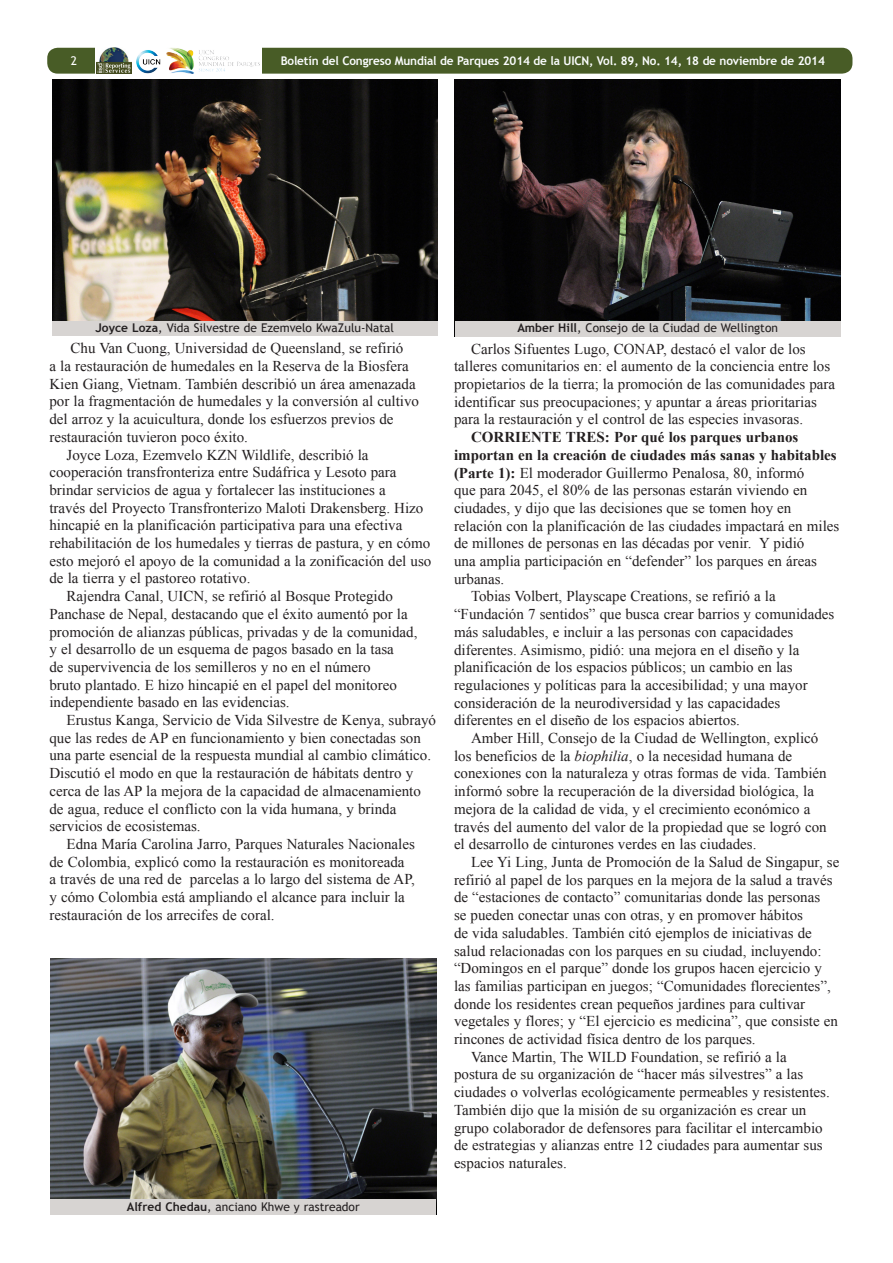
<style>
.page{position:relative;width:893px;height:1263px;background:#fff}
.page>*{position:absolute;margin:0;border:0;box-sizing:border-box;transform-origin:0 0}
.ENB_-_Body{font:15px/17.7px "Times New Roman";color:#231f20}
.Image_caption{font:12px "Trebuchet MS";color:#231f20}
.t1{font:700 12px "Trebuchet MS";letter-spacing:-.015em;color:#fbfdfe}
.t2{font:12px "Trebuchet MS";color:#fff}
.s1{font-weight:700}
.s2{font-style:italic}
</style>
<div class="page">
<div style="left:47px;top:48px;width:805px;height:26px;background:#485c26;border-radius:10px"></div>
<svg style="left:95px;top:48px;width:37px;height:26px"></svg>
<img style="left:97px;top:47px;width:35px;height:26px">
<div style="left:132px;top:47px;width:130px;height:27px;background:#fff"></div>
<img style="left:137px;top:47px;width:123px;height:27px">
<img style="left:455px;top:80px;width:385px;height:241px">
<div style="left:455px;top:321px;width:385px;height:15px;background:#d7d4d2"></div>
<img style="left:52px;top:79px;width:385px;height:242px">
<div style="left:52px;top:321px;width:385px;height:15px;background:#d7d4d2"></div>
<img style="left:51px;top:958px;width:385px;height:242px">
<div style="left:51px;top:1200px;width:385px;height:15px;background:#d7d4d2"></div>
<p class="t2" style="left:71px;top:54px;width:8px">2</p>
<p class="t1" style="left:281px;top:53px;width:546px">Boletín del Congreso Mundial de Parques 2014 de la UICN, Vol. 89, No. 14, 18 de noviembre de 2014</p>
<p class="Image_caption" style="left:96px;top:321px;width:300px"><span class="s1">Joyce Loza</span>, Vida Silvestre de Ezemvelo KwaZulu-Natal</p>
<p class="Image_caption" style="left:517px;top:321px;width:262px"><span class="s1">Amber Hill</span>, Consejo de la Ciudad de Wellington</p>
<p class="ENB_-_Body" style="left:49px;top:339px;width:371px;text-indent:21px">Chu Van Cuong, Universidad de Queensland, se refirió<br>a la restauración de humedales en la Reserva de la Biosfera Kien Giang, Vietnam. También describió un área amenazada por la fragmentación de humedales y la conversión al cultivo del arroz y la acuicultura, donde los esfuerzos previos de restauración tuvieron poco éxito.</p>
<p class="ENB_-_Body" style="left:49px;top:445px;width:383px;text-indent:17px">Joyce Loza, Ezemvelo KZN Wildlife, describió la cooperación transfronteriza entre Sudáfrica y Lesoto para brindar servicios de agua y fortalecer las instituciones a<br>través del Proyecto Transfronterizo Maloti Drakensberg. Hizo hincapié en la planificación participativa para una efectiva rehabilitación de los humedales y tierras de pastura, y en cómo esto mejoró el apoyo de la comunidad a la zonificación del uso de la tierra y el pastoreo rotativo.</p>
<p class="ENB_-_Body" style="left:49px;top:587px;width:369px;text-indent:17px">Rajendra Canal, UICN, se refirió al Bosque Protegido Panchase de Nepal, destacando que el éxito aumentó por la promoción de alianzas públicas, privadas y de la comunidad, y el desarrollo de un esquema de pagos basado en la tasa<br>de supervivencia de los semilleros y no en el número<br>bruto plantado. E hizo hincapié en el papel del monitoreo independiente basado en las evidencias.</p>
<p class="ENB_-_Body" style="left:49px;top:711px;width:388px;text-indent:17px">Erustus Kanga, Servicio de Vida Silvestre de Kenya, subrayó que las redes de AP en funcionamiento y bien conectadas son una parte esencial de la respuesta mundial al cambio climático.<br>Discutió el modo en que la restauración de hábitats dentro y cerca de las AP la mejora de la capacidad de almacenamiento de agua, reduce el conflicto con la vida humana, y brinda servicios de ecosistemas.</p>
<p class="ENB_-_Body" style="left:49px;top:835px;width:367px;text-indent:17px">Edna María Carolina Jarro, Parques Naturales Nacionales de Colombia, explicó como la restauración es monitoreada a través de una red de parcelas a lo largo del sistema de AP, y cómo Colombia está ampliando el alcance para incluir la restauración de los arrecifes de coral.</p>
<p class="Image_caption" style="left:127px;top:1199px;width:234px"><span class="s1">Alfred Chedau</span>, anciano Khwe y rastreador</p>
<p class="ENB_-_Body" style="left:454px;top:339px;width:383px;text-indent:17px">Carlos Sifuentes Lugo, CONAP, destacó el valor de los talleres comunitarios en: el aumento de la conciencia entre los propietarios de la tierra; la promoción de las comunidades para identificar sus preocupaciones; y apuntar a áreas prioritarias para la restauración y el control de las especies invasoras.</p>
<p class="ENB_-_Body" style="left:454px;top:428px;width:387px;text-indent:17px"><span class="s1">CORRIENTE TRES: Por qué los parques urbanos importan en la creación de ciudades más sanas y habitables (Parte 1):</span> El moderador Guillermo Penalosa, 80, informó<br>que para 2045, el 80% de las personas estarán viviendo en ciudades, y dijo que las decisiones que se tomen hoy en relación con la planificación de las ciudades impactará en miles de millones de personas en las décadas por venir. Y pidió<br>una amplia participación en “defender” los parques en áreas urbanas.</p>
<p class="ENB_-_Body" style="left:454px;top:587px;width:382px;text-indent:17px">Tobias Volbert, Playscape Creations, se refirió a la “Fundación 7 sentidos” que busca crear barrios y comunidades más saludables, e incluir a las personas con capacidades diferentes. Asimismo, pidió: una mejora en el diseño y la planificación de los espacios públicos; un cambio en las regulaciones y políticas para la accesibilidad; y una mayor consideración de la neurodiversidad y las capacidades diferentes en el diseño de los espacios abiertos.</p>
<p class="ENB_-_Body" style="left:454px;top:729px;width:374px;text-indent:17px">Amber Hill, Consejo de la Ciudad de Wellington, explicó los beneficios de la <span class="s2">biophilia</span>, o la necesidad humana de conexiones con la naturaleza y otras formas de vida. También informó sobre la recuperación de la diversidad biológica, la mejora de la calidad de vida, y el crecimiento económico a través del aumento del valor de la propiedad que se logró con el desarrollo de cinturones verdes en las ciudades.</p>
<p class="ENB_-_Body" style="left:454px;top:853px;width:387px;text-indent:17px">Lee Yi Ling, Junta de Promoción de la Salud de Singapur, se refirió al papel de los parques en la mejora de la salud a través de “estaciones de contacto” comunitarias donde las personas<br>se pueden conectar unas con otras, y en promover hábitos<br>de vida saludables. También citó ejemplos de iniciativas de salud relacionadas con los parques en su ciudad, incluyendo: “Domingos en el parque” donde los grupos hacen ejercicio y las familias participan en juegos; “Comunidades florecientes”, donde los residentes crean pequeños jardines para cultivar vegetales y flores; y “El ejercicio es medicina”, que consiste en rincones de actividad física dentro de los parques.</p>
<p class="ENB_-_Body" style="left:454px;top:1047px;width:377px;text-indent:17px">Vance Martin, The WILD Foundation, se refirió a la postura de su organización de “hacer más silvestres” a las ciudades o volverlas ecológicamente permeables y resistentes.<br>También dijo que la misión de su organización es crear un grupo colaborador de defensores para facilitar el intercambio de estrategias y alianzas entre 12 ciudades para aumentar sus espacios naturales.</p>
</div>
